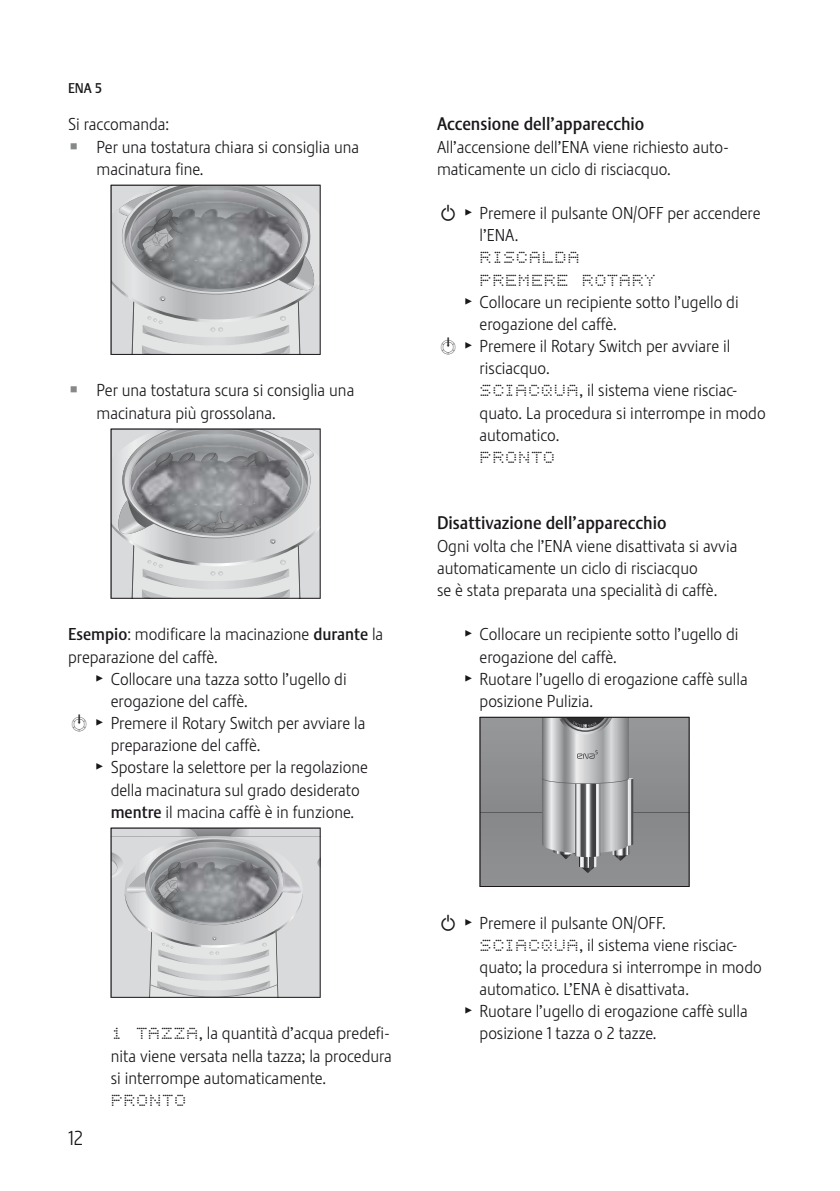
<style>
.page{position:relative;width:840px;height:1191px;background:#fff}
.page>*{position:absolute;margin:0;border:0;box-sizing:border-box;transform-origin:0 0}
.t1{font:20px/22.2px "JURALED2006";letter-spacing:.03em;color:#1a171b}
.t2{font:20px "Stalemate LF Light";color:#1a171b}
.t3{font:18px "Stalemate LF";color:#1a171b}
.t4{font:18px "Jura Pict 2006";color:#878889}
.t5{font:17px/22.2px "Stalemate LF Light";color:#1a171b}
.t6{font:14px "Stalemate LF";color:#1a171b}
.s1{font-family:"Stalemate LF"}
.s2{font-family:"Jura Pict 2006";font-size:18px}
.s3{font-family:"JURALED2006";font-size:20px}
</style>
<div class="page">
<svg style="left:111px;top:185px;width:209px;height:170px"></svg>
<svg style="left:111px;top:428px;width:209px;height:171px"></svg>
<svg style="left:111px;top:827px;width:209px;height:170px"></svg>
<svg style="left:479px;top:717px;width:210px;height:170px"></svg>
<img style="left:173px;top:206px;width:119px;height:83px">
<img style="left:137px;top:242px;width:36px;height:40px">
<img style="left:137px;top:459px;width:155px;height:67px">
<img style="left:173px;top:860px;width:128px;height:62px">
<p class="t6" style="left:68px;top:83px;width:35px">ENA 5</p>
<p class="t5" style="left:96px;top:115px;width:264px;text-indent:-28px">Si raccomanda:<br>Per una tostatura chiara si consiglia una macinatura fine.</p>
<p class="t4" style="left:71px;top:138px;width:8px">Z</p>
<p class="t4" style="left:71px;top:381px;width:8px">Z</p>
<p class="t5" style="left:96px;top:381px;width:259px">Per una tostatura scura si consiglia una macinatura più grossolana.</p>
<p class="t5" style="left:68px;top:625px;width:316px"><span class="s1">Esempio</span>: modificare la macinazione <span class="s1">durante</span> la preparazione del caffè.</p>
<p class="t5" style="left:111px;top:691px;width:139px">erogazione del caffè.</p>
<p class="t5" style="left:72px;top:713px;width:294px"><span class="s2">k T</span> Premere il Rotary Switch per avviare la</p>
<p class="t5" style="left:111px;top:736px;width:151px">preparazione del caffè.</p>
<p class="t5" style="left:111px;top:780px;width:250px">della macinatura sul grado desiderato <span class="s1">mentre</span> il macina caffè è in funzione.</p>
<p class="t5" style="left:96px;top:669px;width:251px"><span class="s2">T</span> Collocare una tazza sotto l’ugello di</p>
<p class="t5" style="left:96px;top:758px;width:273px"><span class="s2">T</span> Spostare la selettore per la regolazione</p>
<p class="t2" style="left:68px;top:1130px;width:16px">12</p>
<p class="t5" style="left:111px;top:1024px;width:282px"><span class="s3">1 TAZZA</span>, la quantità d’acqua predefi&shy;nita viene versata nella tazza; la procedura si interrompe automaticamente.</p>
<p class="t1" style="left:111px;top:1087px;width:77px">PRONTO</p>
<p class="t3" style="left:437px;top:117px;width:209px">Accensione dell’apparecchio</p>
<p class="t5" style="left:437px;top:137px;width:293px">All’accensione dell’ENA viene richiesto auto&shy;maticamente un ciclo di risciacquo.</p>
<p class="t5" style="left:479px;top:204px;width:282px;text-indent:-38px"><span class="s2">Q T</span> Premere il pulsante ON/OFF per accendere l’ENA.</p>
<p class="t1" style="left:479px;top:245px;width:178px">RISCALDA<br>PREMERE ROTARY</p>
<p class="t5" style="left:479px;top:314px;width:139px">erogazione del caffè.</p>
<p class="t5" style="left:441px;top:337px;width:290px"><span class="s2">k T</span> Premere il Rotary Switch per avviare il</p>
<p class="t5" style="left:479px;top:359px;width:72px">risciacquo.</p>
<p class="t5" style="left:479px;top:381px;width:259px"><span class="s3">SCIACQUA</span>, il sistema viene risciac-</p>
<p class="t5" style="left:479px;top:403px;width:287px">quato. La procedura si interrompe in modo</p>
<p class="t5" style="left:479px;top:425px;width:81px">automatico.</p>
<p class="t1" style="left:479px;top:445px;width:77px">PRONTO</p>
<p class="t5" style="left:465px;top:292px;width:275px"><span class="s2">T</span> Collocare un recipiente sotto l’ugello di</p>
<p class="t3" style="left:437px;top:516px;width:231px">Disattivazione dell’apparecchio</p>
<p class="t5" style="left:437px;top:536px;width:302px">Ogni volta che l’ENA viene disattivata si avvia automaticamente un ciclo di risciacquo<br>se è stata preparata una specialità di caffè.</p>
<p class="t5" style="left:465px;top:625px;width:274px"><span class="s2">T</span> Collocare un recipiente sotto l’ugello di</p>
<p class="t5" style="left:465px;top:669px;width:284px"><span class="s2">T</span> Ruotare l’ugello di erogazione caffè sulla</p>
<p class="t5" style="left:479px;top:647px;width:139px">erogazione del caffè.</p>
<p class="t5" style="left:479px;top:691px;width:115px">posizione Pulizia.</p>
<p class="t5" style="left:479px;top:913px;width:283px;text-indent:-38px"><span class="s2">Q T</span> Premere il pulsante ON/OFF.<br><span class="s3">SCIACQUA</span>, il sistema viene risciac&shy;quato; la procedura si interrompe in modo automatico. L’ENA è disattivata.</p>
<p class="t5" style="left:479px;top:1024px;width:178px">posizione 1 tazza o 2 tazze.</p>
<p class="t5" style="left:465px;top:1001px;width:284px"><span class="s2">T</span> Ruotare l’ugello di erogazione caffè sulla</p>
</div>
